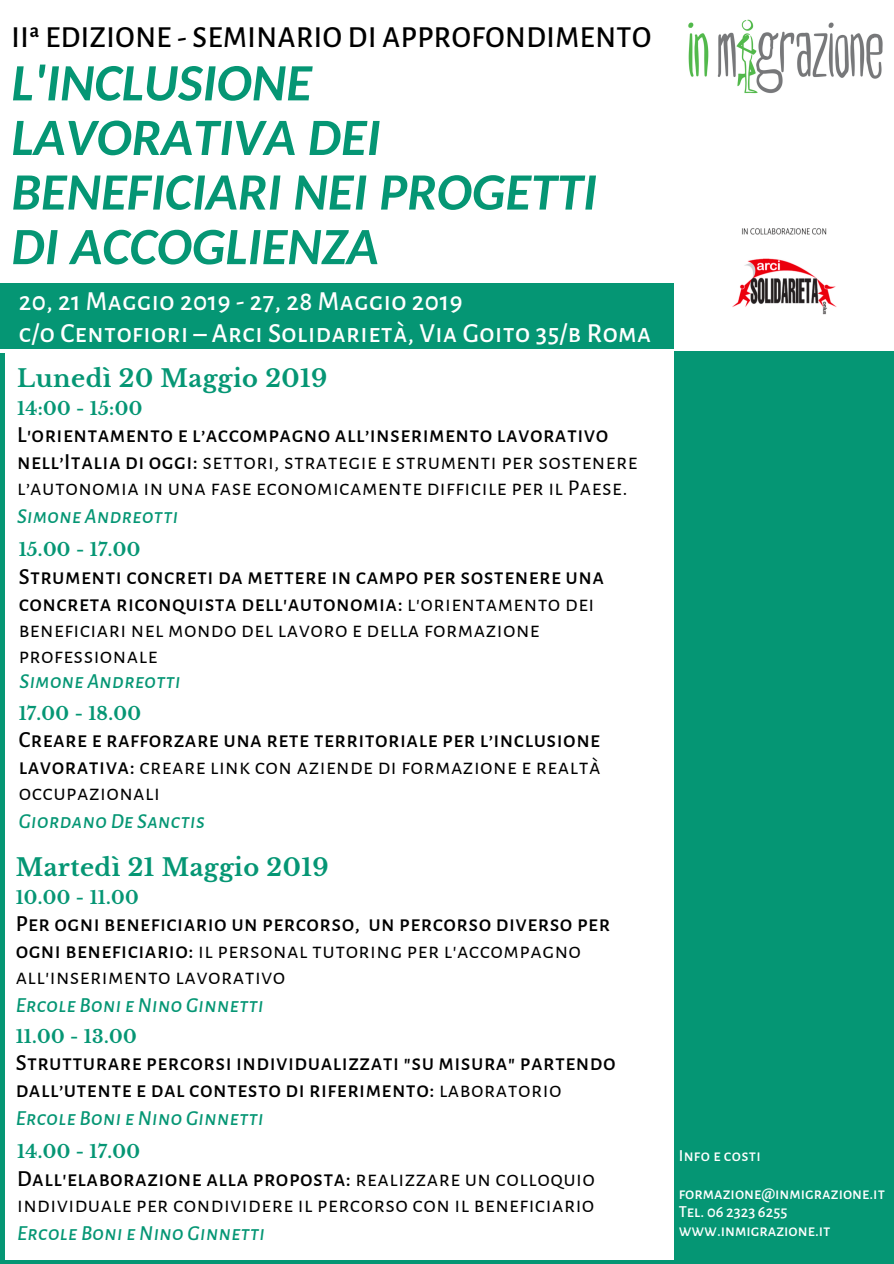
<style>
.page{position:relative;width:894px;height:1264px;background:#fff}
.page>*{position:absolute;margin:0;border:0;box-sizing:border-box;transform-origin:0 0}
.t1{font:italic 700 52.5px/54.6px "Carlito";color:#059674}
.t2{font:500 30px "Alegreya Sans SC";letter-spacing:.02em;color:#000}
.t3{font:500 27px/31.8px "Alegreya Sans SC";letter-spacing:.02em;color:#fff}
.t4{font:700 24px "Libre Baskerville";letter-spacing:.02em;color:#059674}
.t5{font:500 22.5px/26.2px "Alegreya Sans SC";letter-spacing:.02em;color:#000}
.t6{font:22.5px/26.2px "Alegreya Sans SC";letter-spacing:.02em;color:#000}
.t7{font:italic 500 21px "Alegreya Sans SC";letter-spacing:.02em;color:#059674}
.t8{font:700 18px "Libre Baskerville";letter-spacing:.02em;color:#059674}
.t9{font:500 16.5px/18.6px "Alegreya Sans SC";color:#fff}
.t10{font:500 16.5px "Alegreya Sans SC";letter-spacing:.02em;color:#fff}
.s1{font-weight:500}
.s2{font-weight:400}
</style>
<div class="page">
<div style="left:0;top:0;width:893px;height:1263px;background:#059674"></div>
<div style="left:0;top:0;width:893px;height:282px;background:#fff"></div>
<img style="left:688px;top:19px;width:195px;height:75px">
<div style="left:0;top:349px;width:732px;height:914px;background:#fff"></div>
<div style="left:674px;top:349px;width:219px;height:914px;background:#059674"></div>
<div style="left:0;top:353px;width:5px;height:910px;background:#059674"></div>
<div style="left:674px;top:214px;width:219px;height:136px;background:#fff"></div>
<img style="left:732px;top:228px;width:105px;height:87px">
<hr style="left:3px;top:1260px;width:683px;height:3px;background:#059674">
<h2 class="t2" style="left:12px;top:20px;width:641px">IIª EDIZIONE - SEMINARIO DI APPROFONDIMENTO</h2>
<h1 class="t1" style="left:12px;top:60px;width:586px">L'INCLUSIONE<br>LAVORATIVA DEI<br>BENEFICIARI NEI PROGETTI<br>DI ACCOGLIENZA</h1>
<p class="t3" style="left:19px;top:286px;width:634px">20, 21 Maggio 2019 - 27, 28 Maggio 2019<br>c/o Centofiori – Arci Solidarietà, Via Goito 35/b Roma</p>
<p class="t4" style="left:17px;top:364px;width:311px">Lunedì 20 Maggio 2019</p>
<p class="t8" style="left:17px;top:398px;width:127px">14:00 - 15:00</p>
<p class="t6" style="left:17px;top:422px;width:621px"><span class="s1">L'orientamento e l’accompagno all’inserimento lavorativo nell’Italia di oggi:</span> settori, strategie e strumenti per sostenere l’autonomia in una fase economicamente difficile per il Paese.</p>
<p class="t7" style="left:17px;top:504px;width:162px">Simone Andreotti</p>
<p class="t8" style="left:19px;top:538px;width:123px">15.00 - 17.00</p>
<p class="t5" style="left:19px;top:564px;width:586px">Strumenti concreti da mettere in campo per sostenere una concreta riconquista dell'autonomia: <span class="s2">l'orientamento dei beneficiari nel mondo del lavoro e della formazione professionale</span></p>
<p class="t7" style="left:20px;top:669px;width:162px">Simone Andreotti</p>
<p class="t8" style="left:19px;top:702px;width:124px">17.00 - 18.00</p>
<p class="t5" style="left:19px;top:727px;width:583px;text-align:justify">Creare e rafforzare una rete territoriale per l’inclusione lavorativa: <span class="s2">creare link con aziende di formazione e realtà occupazionali</span></p>
<p class="t7" style="left:19px;top:809px;width:188px">Giordano De Sanctis</p>
<p class="t4" style="left:16px;top:852px;width:314px">Martedì 21 Maggio 2019</p>
<p class="t8" style="left:16px;top:886px;width:124px">10.00 - 11.00</p>
<p class="t5" style="left:16px;top:911px;width:595px">Per ogni beneficiario un percorso, un percorso diverso per ogni beneficiario: <span class="s2">il personal tutoring per l'accompagno all'inserimento lavorativo</span></p>
<p class="t7" style="left:16px;top:993px;width:249px">Ercole Boni e Nino Ginnetti</p>
<p class="t8" style="left:16px;top:1025px;width:122px">11.00 - 13.00</p>
<p class="t5" style="left:16px;top:1050px;width:601px">Strutturare percorsi individualizzati "su misura" partendo dall’utente e dal contesto di riferimento: <span class="s2">laboratorio</span></p>
<p class="t7" style="left:16px;top:1105px;width:249px">Ercole Boni e Nino Ginnetti</p>
<p class="t8" style="left:17px;top:1140px;width:124px">14.00 - 17.00</p>
<p class="t6" style="left:17px;top:1165px;width:579px"><span class="s1">Dall'elaborazione alla proposta:</span> realizzare un colloquio individuale per condividere il percorso con il beneficiario</p>
<p class="t7" style="left:17px;top:1221px;width:249px">Ercole Boni e Nino Ginnetti</p>
<p class="t10" style="left:678px;top:1146px;width:84px">Info e costi</p>
<p class="t9" style="left:678px;top:1184px;width:208px">formazione@inmigrazione.it<br>Tel. 06 2323 6255 www.inmigrazione.it</p>
</div>
